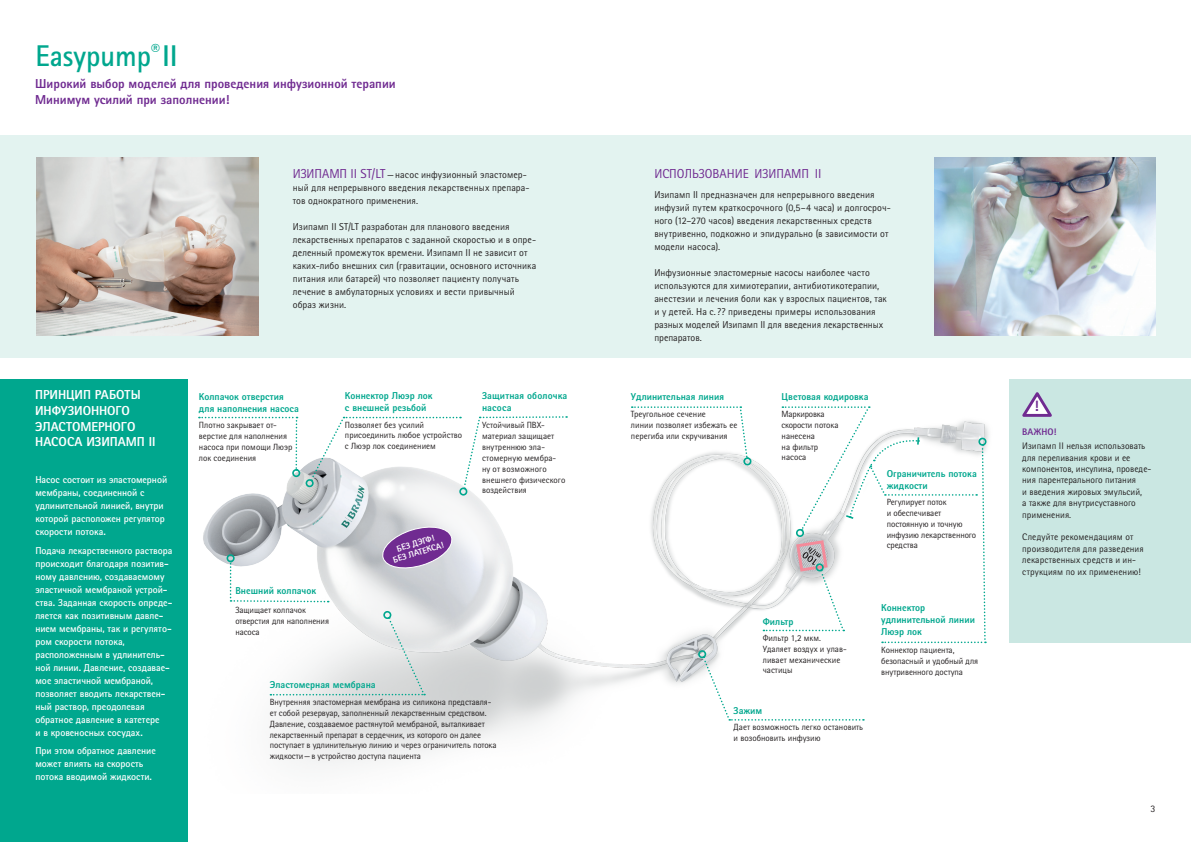
<style>
.page{position:relative;width:1191px;height:842px;background:#fff}
.page>*{position:absolute;margin:0;border:0;box-sizing:border-box;transform-origin:0 0}
.t1{font:700 30px "Rotis Sans Serif Pro Cyr";color:#00a78e;scale:.95 1}
.t2{font:800 15px "Rotis Sans Serif Pro Cyr";color:#702b91}
.t3{font:800 13px/15.6px "Rotis Sans Serif Pro Cyr";color:#702b91}
.t4{font:800 13px/15.6px "Rotis Sans Serif Pro Cyr";letter-spacing:-.005em;color:#fff}
.t5{font:13px "Rotis Sans Serif Pro Cyr";color:#702b91}
.t6{font:10px/13px "Rotis Sans Serif Pro Cyr";letter-spacing:.005em;color:#231f20}
.t7{font:700 10px/13px "Rotis Sans Serif Pro Cyr";letter-spacing:-.005em;color:#fff}
.t8{font:800 10px/12px "Rotis Sans Serif Pro Cyr";color:#00a78e}
.t9{font:9.5px/11.4px "Rotis Sans Serif Pro Cyr";color:#231f20}
.t10{font:800 9.5px "Rotis Sans Serif Pro Cyr";color:#702b91}
.t11{font:9px/10.8px "Rotis Sans Serif Pro Cyr";letter-spacing:-.01em;color:#231f20}
.t12{font:800 8.6px/9.4px "Rotis Sans Serif Pro Cyr";color:#fff;text-align:center}
.s1{font-size:13px;color:#702b91}
</style>
<div class="page">
<div style="left:0;top:380px;width:187px;height:462px;background:#00a78e"></div>
<div style="left:0;top:135px;width:1191px;height:223px;background:#e3f3f0"></div>
<div style="left:1009px;top:379px;width:182px;height:264px;background:#cae7e2"></div>
<img style="left:36px;top:157px;width:223px;height:179px">
<img style="left:198px;top:416px;width:791px;height:350px">
<svg style="left:230px;top:561px;width:99px;height:42px"></svg>
<div style="left:226px;top:554px;width:9px;height:8px;border:2px solid #00a78e;border-radius:50%"></div>
<div style="left:459px;top:487px;width:8px;height:9px;border:2px solid #00a78e;border-radius:50%"></div>
<svg style="left:702px;top:656px;width:162px;height:65px"></svg>
<div style="left:698px;top:650px;width:8px;height:8px;border:2px solid #00a78e;border-radius:50%"></div>
<svg style="left:632px;top:406px;width:116px;height:53px"></svg>
<div style="left:743px;top:457px;width:8px;height:8px;border:2px solid #00a78e;border-radius:50%"></div>
<svg style="left:270px;top:617px;width:155px;height:78px"></svg>
<div style="left:383px;top:611px;width:8px;height:8px;border:2px solid #00a78e;border-radius:50%"></div>
<svg style="left:310px;top:416px;width:257px;height:73px"></svg>
<div style="left:305px;top:479px;width:9px;height:8px;border:2px solid #00a78e;border-radius:50%"></div>
<svg style="left:199px;top:417px;width:98px;height:54px"></svg>
<div style="left:292px;top:469px;width:8px;height:8px;border:2px solid #00a78e;border-radius:50%"></div>
<svg style="left:380px;top:524px;width:74px;height:47px;background:#9c76b1"></svg>
<img style="left:934px;top:157px;width:221px;height:179px">
<svg style="left:763px;top:406px;width:223px;height:237px"></svg>
<div style="left:815px;top:563px;width:8px;height:8px;border:2px solid #00a78e;border-radius:50%"></div>
<svg style="left:1022px;top:392px;width:30px;height:25px"></svg>
<h1 class="t1" style="left:35px;top:37px;width:151px">Easypump<sup>®</sup>II</h1>
<h3 class="t3" style="left:35px;top:76px;width:362px">Широкий выбор моделей для проведения инфузионной терапии<br>Минимум усилий при заполнении!</h3>
<p class="t6" style="left:293px;top:168px;width:238px"><span class="s1">ИЗИПАМП II ST/LT</span> —насос инфузионный эластомер&shy;ный для непрерывного введения лекарственных препара&shy;тов однократного применения.</p>
<p class="t6" style="left:293px;top:220px;width:245px">Изипамп II ST/LT разработан для планового введения лекарственных препаратов с заданной скоростью и в опре&shy;деленный промежуток времени. Изипамп II не зависит от каких-либо внешних сил (гравитации, основного источника питания или батарей) что позволяет пациенту получать лечение в амбулаторных условиях и вести привычный образ жизни.</p>
<h3 class="t4" style="left:35px;top:387px;width:122px">ПРИНЦИП РАБОТЫ<br>ИНФУЗИОННОГО<br>ЭЛАСТОМЕРНОГО<br>НАСОСА ИЗИПАМП II</h3>
<p class="t7" style="left:35px;top:473px;width:133px">Насос состоит из эластомерной мембраны, соединенной с удлинительной линией, внутри которой расположен регулятор скорости потока.</p>
<p class="t7" style="left:35px;top:544px;width:138px">Подача лекарственного раствора происходит благодаря позитив&shy;ному давлению, создаваемому эластичной мембраной устрой&shy;ства. Заданная скорость опреде&shy;ляется как позитивным давле&shy;нием мембраны, так и регулято&shy;ром скорости потока, расположенным в удлинитель&shy;ной линии. Давление, создавае&shy;мое эластичной мембраной, позволяет вводить лекарствен&shy;ный раствор, преодолевая обратное давление в катетере<br>и в кровеносных сосудах.</p>
<p class="t7" style="left:35px;top:744px;width:122px">При этом обратное давление может влиять на скорость потока вводимой жидкости.</p>
<p class="t8" style="left:199px;top:390px;width:102px">Колпачок отверстия для наполнения насоса</p>
<p class="t11" style="left:199px;top:420px;width:95px">Плотно закрывает от&shy;верстие для наполнения насоса при помощи Люэр лок соединения</p>
<p class="t8" style="left:345px;top:389px;width:89px">Коннектор Люэр лок с внешней резьбой</p>
<p class="t11" style="left:345px;top:419px;width:119px">Позволяет без усилий присоединить любое устройство с Люэр лок соединением</p>
<p class="t8" style="left:235px;top:585px;width:82px">Внешний колпачок</p>
<p class="t11" style="left:235px;top:605px;width:95px">Защищает колпачок отверстия для наполнения насоса</p>
<p class="t12" style="left:389px;top:546px;width:54px;rotate:-17deg">БЕЗ ДЭГФ!<br>БЕЗ ЛАТЕКСА!</p>
<p class="t8" style="left:482px;top:390px;width:87px">Защитная оболочка насоса</p>
<p class="t11" style="left:482px;top:420px;width:85px">Устойчивый ПВХ&shy;материал защищает внутреннюю эла&shy;стомерную мембра&shy;ну от возможного внешнего физического воздействия</p>
<p class="t8" style="left:270px;top:678px;width:107px">Эластомерная мембрана</p>
<p class="t11" style="left:270px;top:697px;width:228px">Внутренняя эластомерная мембрана из силикона представля&shy;ет собой резервуар, заполненный лекарственным средством.<br>Давление, создаваемое растянутой мембраной, выталкивает лекарственный препарат в сердечник, из которого он далее поступает в удлинительную линию и через ограничитель потока жидкости—в устройство доступа пациента</p>
<h3 class="t5" style="left:654px;top:166px;width:169px">ИСПОЛЬЗОВАНИЕ ИЗИПАМП II</h3>
<p class="t6" style="left:654px;top:188px;width:238px">Изипамп II предназначен для непрерывного введения инфузий путем краткосрочного (0,5–4 часа) и долгосроч&shy;ного (12–270 часов) введения лекарственных средств внутривенно, подкожно и эпидурально (в зависимости от модели насоса).</p>
<p class="t6" style="left:654px;top:266px;width:234px">Инфузионные эластомерные насосы наиболее часто используются для химиотерапии, антибиотикотерапии, анестезии и лечения боли как у взрослых пациентов, так и у детей. На с. ?? приведены примеры использования разных моделей Изипамп II для введения лекарственных препаратов.</p>
<p class="t8" style="left:631px;top:391px;width:95px">Удлинительная линия</p>
<p class="t11" style="left:631px;top:409px;width:108px">Треугольное сечение<br>линии позволяет избежать ее перегиба или скручивания</p>
<p class="t8" style="left:781px;top:390px;width:88px">Цветовая кодировка</p>
<p class="t11" style="left:781px;top:409px;width:58px">Маркировка скорости потока нанесена<br>на фильтр насоса</p>
<p class="t8" style="left:886px;top:467px;width:92px;line-height:12.4px">Ограничитель потока жидкости</p>
<p class="t11" style="left:886px;top:497px;width:91px">Регулирует поток<br>и обеспечивает постоянную и точную инфузию лекарственного средства</p>
<p class="t8" style="left:762px;top:616px;width:32px">Фильтр</p>
<p class="t11" style="left:762px;top:632px;width:85px">Фильтр 1,2 мкм.<br>Удаляет воздух и улав&shy;ливает механические частицы</p>
<p class="t8" style="left:733px;top:705px;width:30px">Зажим</p>
<p class="t11" style="left:733px;top:722px;width:131px">Дает возможность легко остановить и возобновить инфузию</p>
<p class="t8" style="left:881px;top:601px;width:95px">Коннектор удлинительной линии<br>Люэр лок</p>
<p class="t11" style="left:881px;top:645px;width:98px">Коннектор пациента, безопасный и удобный для внутривенного доступа</p>
<h2 class="t2" style="left:1034px;top:396px;width:6px">!</h2>
<p class="t10" style="left:1022px;top:426px;width:36px">ВАЖНО!</p>
<p class="t9" style="left:1022px;top:440px;width:131px">Изипамп II нельзя использовать для переливания крови и ее компонентов, инсулина, проведе&shy;ния парентерального питания<br>и введения жировых эмульсий,<br>а также для внутрисуставного применения.</p>
<p class="t9" style="left:1022px;top:531px;width:123px">Следуйте рекомендациям от производителя для разведения лекарственных средств и ин&shy;струкциям по их применению!</p>
<p class="t6" style="left:1150px;top:802px;width:6px">3</p>
</div>
